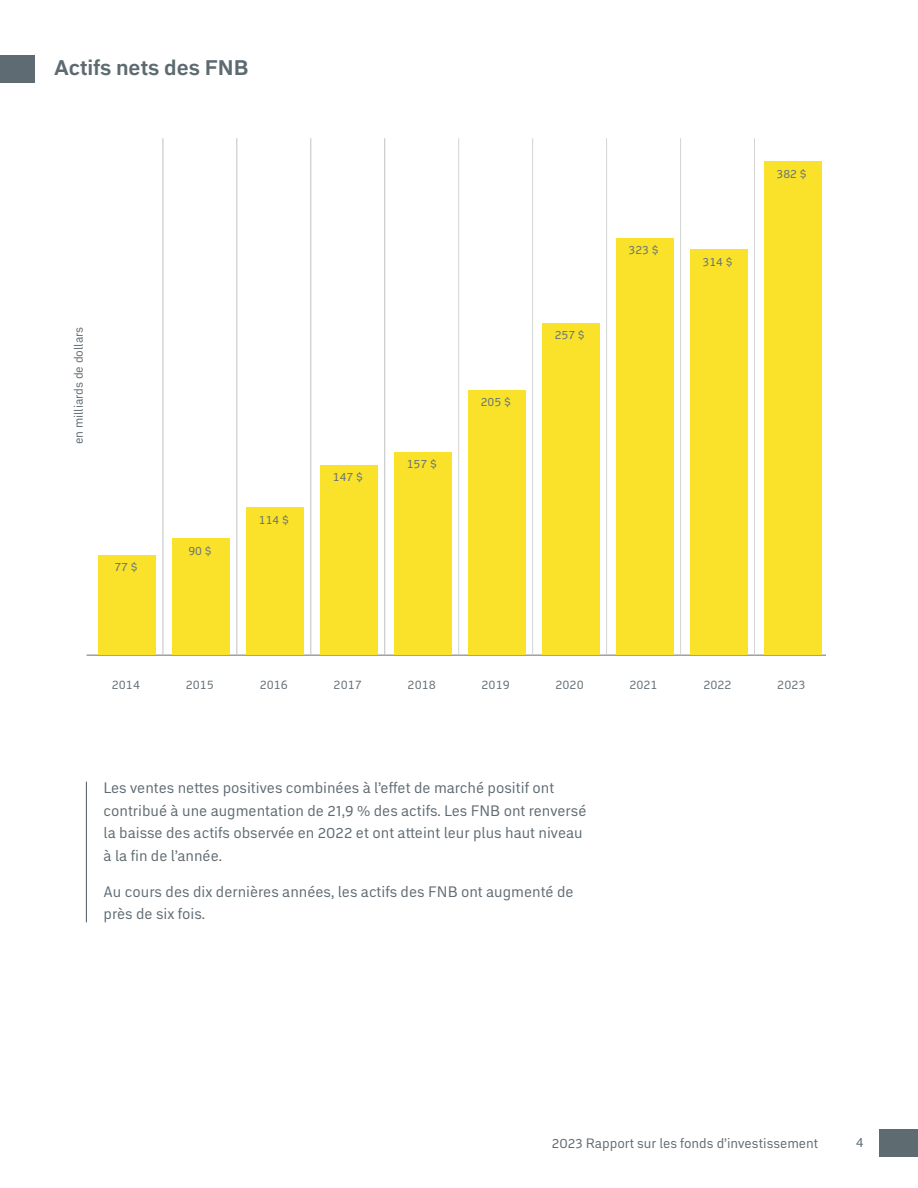
<style>
.page{position:relative;width:918px;height:1188px;background:#fff}
.page>*{position:absolute;margin:0;border:0;box-sizing:border-box;transform-origin:0 0}
.t1{font:700 21px "Embarcadero MVB Pro";color:#5e6a71}
.t2{font:15px/22.5px "Embarcadero MVB Pro";color:#5e6a71}
.t3{font:13.5px "Embarcadero MVB Pro";color:#5e6a71}
.t4{font:12.45px "Embarcadero MVB Pro";color:#5e6a71}
.t5{font:12px "Embarcadero MVB Pro";color:#5e6a71}
</style>
<div class="page">
<div style="left:880px;top:1130px;width:38px;height:27px;background:#5e6b70"></div>
<div style="left:0;top:55px;width:35px;height:27px;background:#5e6b73"></div>
<hr style="left:86px;top:782px;width:1px;height:140px;background:#5e6a71">
<hr style="left:87px;top:655px;width:739px;height:1px;background:#5e6a71">
<hr style="left:163px;top:138px;width:1px;height:517px;background:#bbbdbf">
<hr style="left:237px;top:138px;width:1px;height:517px;background:#bbbdbf">
<hr style="left:310px;top:138px;width:1px;height:517px;background:#bbbdbf">
<hr style="left:384px;top:138px;width:1px;height:517px;background:#bbbdbf">
<hr style="left:458px;top:138px;width:1px;height:517px;background:#d0d2d3">
<hr style="left:532px;top:138px;width:1px;height:517px;background:#d0d2d3">
<hr style="left:606px;top:138px;width:1px;height:517px;background:#d0d2d3">
<hr style="left:680px;top:138px;width:1px;height:517px;background:#d0d2d3">
<hr style="left:754px;top:138px;width:1px;height:517px;background:#d0d2d3">
<div style="left:98px;top:555px;width:58px;height:99px;background:#f9e229"></div>
<div style="left:172px;top:538px;width:58px;height:116px;background:#f9e229"></div>
<div style="left:246px;top:507px;width:58px;height:147px;background:#f9e229"></div>
<div style="left:320px;top:465px;width:57px;height:189px;background:#f9e229"></div>
<div style="left:394px;top:452px;width:57px;height:202px;background:#f9e229"></div>
<div style="left:468px;top:390px;width:57px;height:264px;background:#f9e229"></div>
<div style="left:542px;top:323px;width:57px;height:331px;background:#f9e229"></div>
<div style="left:616px;top:238px;width:57px;height:416px;background:#f9e229"></div>
<div style="left:690px;top:249px;width:57px;height:405px;background:#f9e229"></div>
<div style="left:764px;top:161px;width:57px;height:493px;background:#f9e229"></div>
<h1 class="t1" style="left:54px;top:52px;width:196px">Actifs nets des FNB</h1>
<p class="t5" style="left:70px;top:444px;width:119px;rotate:-90deg">en milliards de dollars</p>
<p class="t5" style="left:114px;top:559px;width:25px">77 $</p>
<p class="t5" style="left:188px;top:542px;width:25px">90 $</p>
<p class="t5" style="left:259px;top:511px;width:32px">114 $</p>
<p class="t5" style="left:333px;top:468px;width:32px">147 $</p>
<p class="t5" style="left:407px;top:456px;width:32px">157 $</p>
<p class="t5" style="left:481px;top:394px;width:32px">205 $</p>
<p class="t5" style="left:555px;top:326px;width:32px">257 $</p>
<p class="t5" style="left:629px;top:241px;width:32px">323 $</p>
<p class="t5" style="left:703px;top:253px;width:32px">314 $</p>
<p class="t5" style="left:777px;top:165px;width:32px">382 $</p>
<p class="t4" style="left:112px;top:675px;width:30px">2014</p>
<p class="t4" style="left:186px;top:675px;width:30px">2015</p>
<p class="t4" style="left:260px;top:675px;width:30px">2016</p>
<p class="t4" style="left:334px;top:675px;width:30px">2017</p>
<p class="t4" style="left:408px;top:675px;width:30px">2018</p>
<p class="t4" style="left:482px;top:675px;width:30px">2019</p>
<p class="t4" style="left:555px;top:675px;width:30px">2020</p>
<p class="t4" style="left:629px;top:675px;width:30px">2021</p>
<p class="t4" style="left:703px;top:675px;width:30px">2022</p>
<p class="t4" style="left:777px;top:675px;width:30px">2023</p>
<p class="t2" style="left:104px;top:776px;width:484px">Les ventes nettes positives combinées à l’effet de marché positif ont contribué à une augmentation de 21,9 % des actifs. Les FNB ont renversé la baisse des actifs observée en 2022 et ont atteint leur plus haut niveau à la fin de l’année.</p>
<p class="t2" style="left:104px;top:880px;width:472px">Au cours des dix dernières années, les actifs des FNB ont augmenté de près de six fois.</p>
<p class="t3" style="left:552px;top:1134px;width:268px">2023 Rapport sur les fonds d’investissement</p>
<p class="t3" style="left:856px;top:1132px;width:9px">4</p>
</div>
